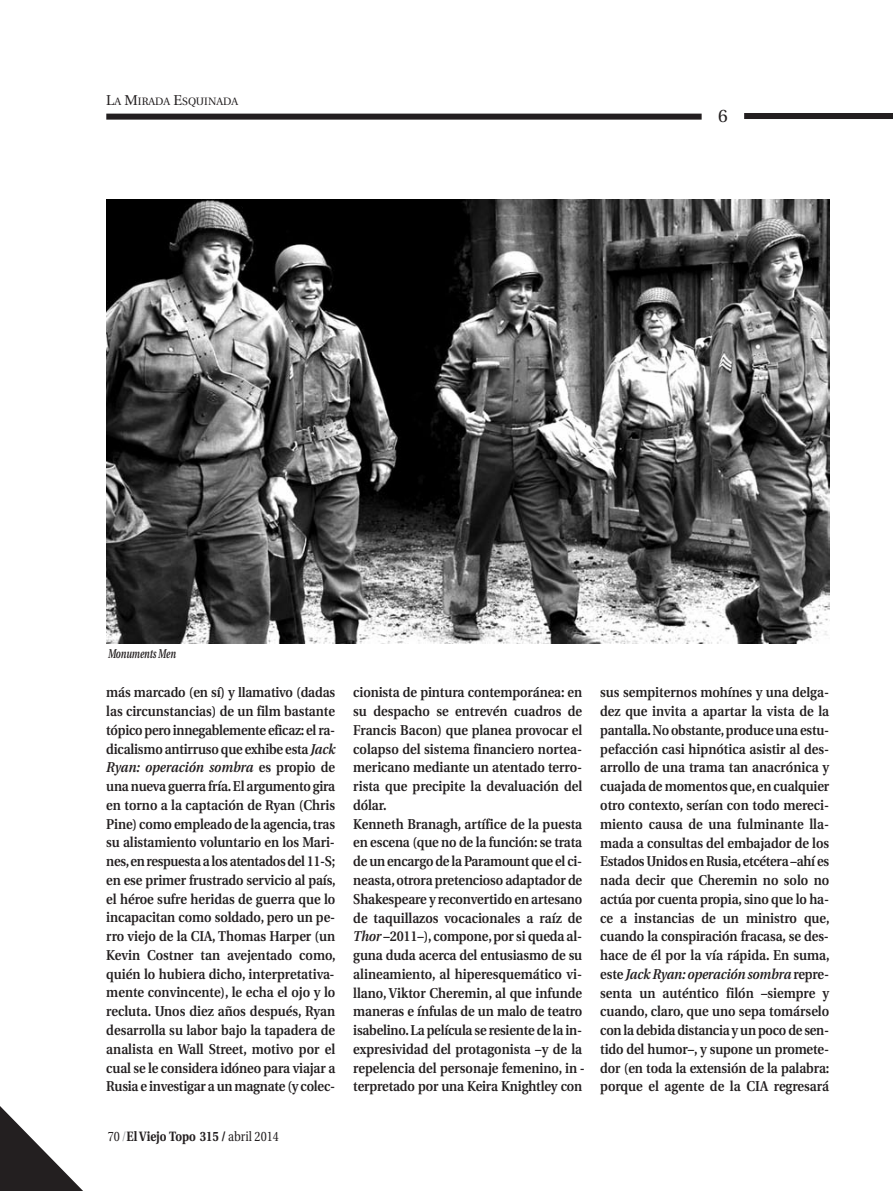
<style>
.page{position:relative;width:893px;height:1191px;background:#fff}
.page>*{position:absolute;margin:0;border:0;box-sizing:border-box;transform-origin:0 0}
.t1{font:18px "Utopia";color:#231f20}
.t2{font:600 14.25px/18.8px "Utopia";letter-spacing:-.005em;color:#231f20;text-align:justify;scale:.9 1}
.t3{font:700 13.5px "Utopia";color:#231f20;scale:.85 1}
.t4{font:italic 600 12.75px "Utopia";letter-spacing:-.005em;color:#231f20;scale:.7 1}
.t5{font:10.65px "Utopia";color:#231f20}
.s1{font-size:14.25px}
.s2{font-style:italic}
.s3{font-weight:400}
.s4{font-weight:400;color:#9d9fa2}
</style>
<div class="page">
<div style="left:106px;top:114px;width:596px;height:6px;background:#231f20"></div>
<div style="left:744px;top:113px;width:149px;height:6px;background:#231f20"></div>
<svg style="left:0;top:1106px;width:83px;height:85px"></svg>
<img style="left:106px;top:200px;width:723px;height:444px">
<p class="t5" style="left:106px;top:97px;width:133px"><span class="s1">L</span>A <span class="s1">M</span>IRADA <span class="s1">E</span>SQUINADA</p>
<p class="t4" style="left:108px;top:648px;width:99px">Monuments Men</p>
<p class="t1" style="left:718px;top:108px;width:11px">6</p>
<p class="t2" style="left:106px;top:684px;width:257px">más marcado (en sí) y llamativo (dadas las circunstancias) de un film bastante tópico pero innegablemente eficaz: el ra&shy;dicalismo antirruso que exhibe esta <span class="s2">Jack Ryan: operación sombra</span> es propio de una nueva guerra fría. El argumento gira en torno a la captación de Ryan (Chris Pine) como empleado de la agencia, tras su alistamiento voluntario en los Mari&shy;nes, en respuesta a los atentados del 11-S; en ese primer frustrado servicio al país, el héroe sufre heridas de guerra que lo incapacitan como soldado, pero un pe - rro viejo de la CIA, Thomas Harper (un Kevin Costner tan avejentado como, quién lo hubiera dicho, interpretativa&shy;mente convincente), le echa el ojo y lo re cluta. Unos diez años después, Ryan desarrolla su labor bajo la tapadera de analista en Wall Street, motivo por el cual se le considera idóneo para viajar a Rusia e investigar a un magnate (y colec-</p>
<p class="t2" style="left:353px;top:684px;width:259px;text-align:left">cionista de pintura contemporánea: en su despacho se entrevén cuadros de Fran cis Bacon) que planea provocar el colapso del sistema financiero nortea&shy;mericano mediante un atentado terro&shy;rista que precipite la devaluación del dólar.<br>Kenneth Branagh, artífice de la puesta en escena (que no de la función: se trata de un encargo de la Paramount que el ci&shy;neasta, otrora pretencioso adaptador de Shakespeare y reconvertido en artesano de taquillazos vocacionales a raíz de <span class="s2">Thor</span> –2011–), compone, por si queda al&shy;guna duda acerca del entusiasmo de su alineamiento, al hiperesquemático vi&shy;llano, Viktor Cheremin, al que infunde maneras e ínfulas de un malo de teatro isabelino. La película se resiente de la in&shy;expresividad del protagonista –y de la repe lencia del personaje femenino, in - terpretado por una Keira Knightley con</p>
<p class="t2" style="left:600px;top:684px;width:256px">sus sempiternos mohínes y una delga&shy;dez que invita a apartar la vista de la pantalla. No obstante, produce una estu&shy;pefacción casi hipnótica asistir al des&shy;arrollo de una trama tan anacrónica y cuajada de momentos que, en cualquier otro contexto, serían con todo mereci&shy;miento causa de una fulminante lla&shy;mada a consultas del embajador de los Estados Unidos en Rusia, etcétera –ahí es nada decir que Cheremin no solo no actúa por cuenta propia, sino que lo ha - ce a instancias de un ministro que, cuando la conspiración fracasa, se des&shy;hace de él por la vía rápida. En suma, este <span class="s2">Jack Ryan: operación sombra</span> repre&shy;senta un auténtico filón –siempre y cuan do, claro, que uno sepa tomárselo con la debida distancia y un poco de sen&shy;tido del humor–, y supone un promete&shy;dor (en toda la extensión de la palabra: porque el agente de la CIA regresará</p>
<p class="t3" style="left:108px;top:1130px;width:203px"><span class="s3">70</span><span class="s4">/</span>El Viejo Topo 315 / <span class="s3">abril 2014</span></p>
</div>
